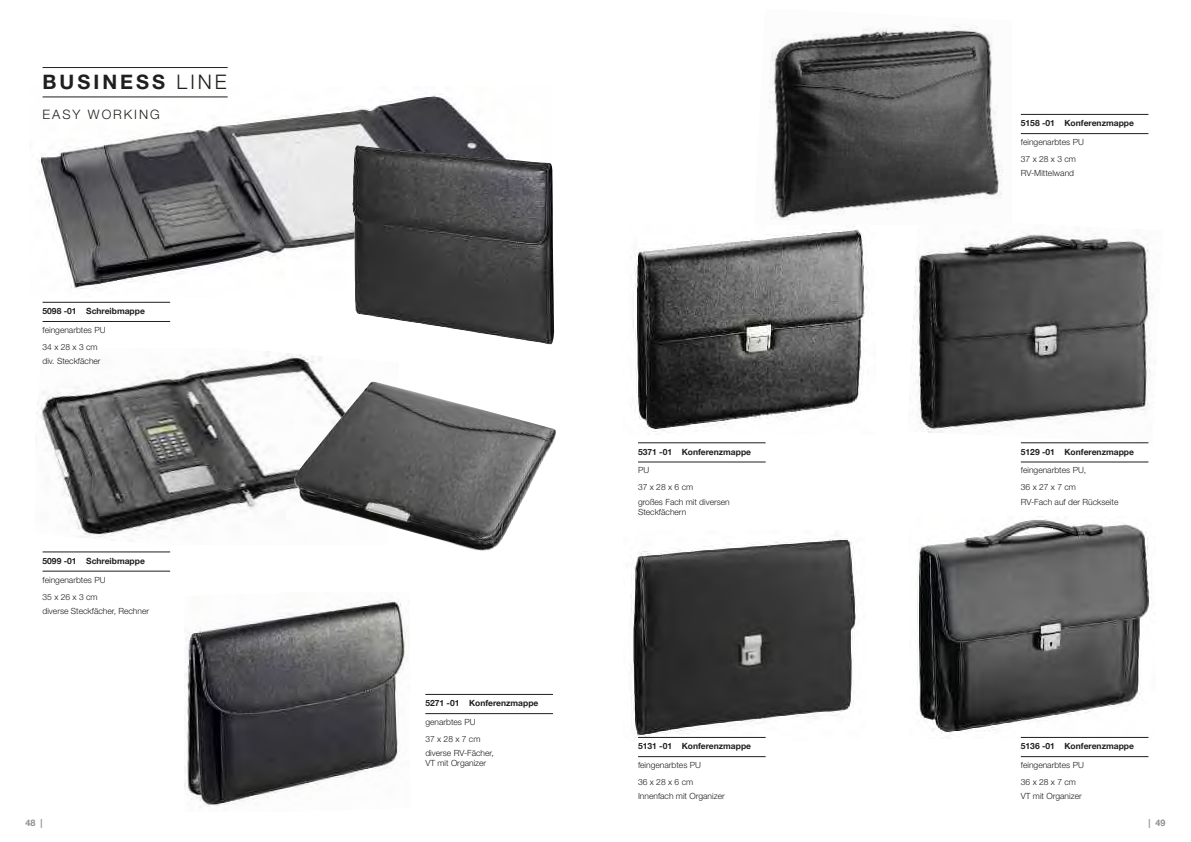
<style>
.page{position:relative;width:1191px;height:842px;background:#fff}
.page>*{position:absolute;margin:0;border:0;box-sizing:border-box;transform-origin:0 0}
.t1{font:700 20px "Helvetica Neue";letter-spacing:.15em;color:#1f1f1e}
.t2{font:300 13px "Helvetica Neue";letter-spacing:.15em;color:#1f1f1e}
.t3{font:700 9px "Helvetica Neue";color:#8f8f8f}
.t4{font:300 8.5px/17.1px "Helvetica Neue";color:#1f1f1e}
.t5{font:700 8.5px "Helvetica Neue";color:#1f1f1e}
.s1{font-weight:300}
</style>
<div class="page">
<img style="left:39px;top:94px;width:453px;height:195px">
<img style="left:352px;top:145px;width:202px;height:200px">
<img style="left:633px;top:226px;width:234px;height:206px">
<img style="left:185px;top:600px;width:224px;height:208px">
<img style="left:916px;top:519px;width:236px;height:219px">
<img style="left:912px;top:233px;width:238px;height:200px">
<img style="left:631px;top:538px;width:225px;height:200px">
<hr style="left:1020px;top:737px;width:128px;height:1px;background:#1f1f1e">
<hr style="left:1020px;top:756px;width:128px;height:1px;background:#1f1f1e">
<hr style="left:638px;top:737px;width:127px;height:1px;background:#1f1f1e">
<hr style="left:638px;top:756px;width:127px;height:1px;background:#1f1f1e">
<hr style="left:1020px;top:442px;width:128px;height:1px;background:#1f1f1e">
<hr style="left:1020px;top:462px;width:128px;height:1px;background:#1f1f1e">
<hr style="left:638px;top:442px;width:127px;height:1px;background:#1f1f1e">
<hr style="left:638px;top:462px;width:127px;height:1px;background:#1f1f1e">
<hr style="left:425px;top:694px;width:128px;height:1px;background:#1f1f1e">
<hr style="left:425px;top:713px;width:128px;height:1px;background:#1f1f1e">
<hr style="left:1020px;top:114px;width:128px;height:1px;background:#1f1f1e">
<hr style="left:1020px;top:133px;width:128px;height:1px;background:#1f1f1e">
<img style="left:769px;top:24px;width:234px;height:196px">
<hr style="left:43px;top:67px;width:185px;height:1px;background:#1f1f1e">
<hr style="left:43px;top:97px;width:185px;height:1px;background:#1f1f1e">
<img style="left:36px;top:353px;width:338px;height:188px">
<img style="left:294px;top:382px;width:262px;height:169px">
<hr style="left:43px;top:552px;width:127px;height:1px;background:#1f1f1e">
<hr style="left:43px;top:571px;width:127px;height:1px;background:#1f1f1e">
<hr style="left:43px;top:302px;width:127px;height:1px;background:#1f1f1e">
<hr style="left:43px;top:321px;width:127px;height:1px;background:#1f1f1e">
<h1 class="t1" style="left:43px;top:75px;width:186px">BUSINESS <span class="s1">LINE</span></h1>
<h2 class="t2" style="left:43px;top:110px;width:119px">EASY WORKING</h2>
<p class="t5" style="left:43px;top:306px;width:104px">5098 -01 Schreibmappe</p>
<p class="t4" style="left:43px;top:322px;width:64px">feingenarbtes PU<br>34 x 28 x 3 cm</p>
<p class="t4" style="left:43px;top:353px;width:60px">div. Steckfächer</p>
<p class="t5" style="left:43px;top:556px;width:104px">5099 -01 Schreibmappe</p>
<p class="t4" style="left:43px;top:572px;width:64px">feingenarbtes PU<br>35 x 26 x 3 cm</p>
<p class="t4" style="left:43px;top:603px;width:108px">diverse Steckfächer, Rechner</p>
<p class="t5" style="left:425px;top:698px;width:115px">5271 -01 Konferenzmappe</p>
<p class="t4" style="left:425px;top:714px;width:57px">genarbtes PU<br>37 x 28 x 7 cm</p>
<p class="t4" style="left:425px;top:749px;width:70px;line-height:10px">diverse RV-Fächer,<br>VT mit Organizer</p>
<p class="t5" style="left:638px;top:447px;width:115px">5371 -01 Konferenzmappe</p>
<p class="t4" style="left:638px;top:463px;width:57px">PU<br>37 x 28 x 6 cm</p>
<p class="t4" style="left:638px;top:497px;width:93px;line-height:10px">großes Fach mit diversen<br>Steckfächern</p>
<p class="t5" style="left:638px;top:741px;width:115px">5131 -01 Konferenzmappe</p>
<p class="t4" style="left:638px;top:757px;width:64px">feingenarbtes PU<br>36 x 28 x 6 cm</p>
<p class="t4" style="left:638px;top:788px;width:88px">Innenfach mit Organizer</p>
<p class="t5" style="left:1020px;top:118px;width:115px">5158 -01 Konferenzmappe</p>
<p class="t4" style="left:1020px;top:134px;width:64px">feingenarbtes PU<br>37 x 28 x 3 cm</p>
<p class="t4" style="left:1020px;top:166px;width:55px">RV-Mittelwand</p>
<p class="t5" style="left:1020px;top:447px;width:115px">5129 -01 Konferenzmappe</p>
<p class="t4" style="left:1020px;top:463px;width:67px">feingenarbtes PU,<br>36 x 27 x 7 cm</p>
<p class="t4" style="left:1020px;top:494px;width:99px">RV-Fach auf der Rückseite</p>
<p class="t5" style="left:1020px;top:741px;width:115px">5136 -01 Konferenzmappe</p>
<p class="t4" style="left:1020px;top:757px;width:64px">feingenarbtes PU<br>36 x 28 x 7 cm</p>
<p class="t4" style="left:1020px;top:788px;width:62px">VT mit Organizer</p>
<p class="t3" style="left:25px;top:817px;width:19px">48 |</p>
<p class="t3" style="left:1148px;top:817px;width:19px">| 49</p>
</div>
